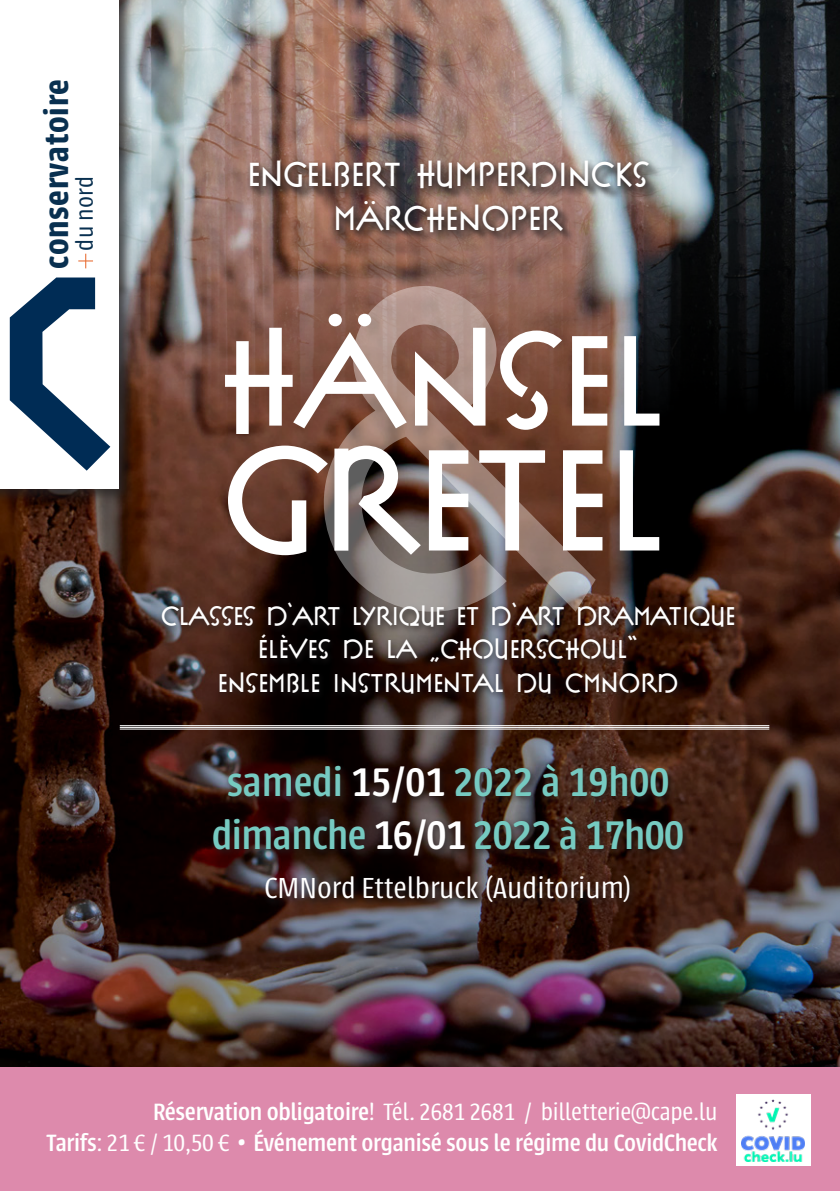
<style>
.page{position:relative;width:840px;height:1191px;background:#fff}
.page>*{position:absolute;margin:0;border:0;box-sizing:border-box;transform-origin:0 0}
.t1{font:700 443.8px "P22 FLW Exhibition";color:#fff}
.t2{font:700 156.6px "P22 FLW Exhibition";letter-spacing:-.04em;color:#fff;scale:1.05 1}
.t3{font:700 139.8px "P22 FLW Exhibition";letter-spacing:-.03em;color:#fff;scale:1.05 1}
.t4{font:500 44px/52.8px "Urbana";letter-spacing:-.01em;color:#76cac1;text-align:center}
.t5{font:700 36.2px/43.6px "P22 FLW Exhibition";letter-spacing:-.02em;color:#fff;text-align:center}
.t6{font:600 36.2px "Urbana";letter-spacing:.02em;color:#093050}
.t7{font:300 32px "Urbana";color:#fff}
.t8{font:700 28px/33.6px "P22 FLW Exhibition";letter-spacing:-.02em;color:#fff;text-align:center}
.t9{font:500 26px/31.2px "Urbana";letter-spacing:-.01em;color:#fff;text-align:right}
.t10{font:300 26px "Urbana";color:#093050}
.s1{color:#fff}
.s2{font-weight:300}
</style>
<div class="page">
<img style="left:134px;top:0;width:705px;height:214px">
<img style="left:0;top:214px;width:839px;height:853px">
<div style="left:157px;top:600px;width:583px;height:311px;background:#231f20;opacity:.75"></div>
<div style="left:246px;top:158px;width:409px;height:82px;background:#231f20;opacity:.9"></div>
<div style="left:252px;top:163px;width:410px;height:82px;background:#231f20;opacity:.75"></div>
<div style="left:0;top:0;width:134px;height:504px;background:#231f20;opacity:.75"></div>
<div style="left:0;top:0;width:118px;height:488px;background:#fff"></div>
<svg style="left:78px;top:254px;width:15px;height:14px"></svg>
<svg style="left:10px;top:277px;width:100px;height:193px"></svg>
<div style="left:0;top:1067px;width:839px;height:124px;background:#dd8aac"></div>
<hr style="left:120px;top:725px;width:648px;height:1px;background:#fff">
<hr style="left:120px;top:727px;width:648px;height:1px;background:#fff">
<hr style="left:120px;top:728px;width:648px;height:1px;background:#fff">
<div style="left:736px;top:1094px;width:74px;height:72px;background:#fff"></div>
<img style="left:741px;top:1099px;width:63px;height:62px">
<h3 class="t6" style="left:36px;top:269px;width:192px;rotate:-90deg">conservatoire</h3>
<p class="t10" style="left:70px;top:251px;width:76px;rotate:-90deg">du nord</p>
<h3 class="t5" style="left:246px;top:152px;width:404px">ENGELBERT HUMPERDINCKS<br>MÄRCHENOPER</h3>
<h1 class="t1" style="left:297px;top:200px;width:304px">&amp;</h1>
<h3 class="t3" style="left:220px;top:300px;width:427px">HÄNSEL</h3>
<h2 class="t2" style="left:220px;top:410px;width:427px">GRETEL</h2>
<p class="t8" style="left:160px;top:599px;width:576px">CLASSES D‘ART LYRIQUE ET D‘ART DRAMATIQUE<br>ÉLÈVES DE LA „CHOUERSCHOUL“<br>ENSEMBLE INSTRUMENTAL DU CMNORD</p>
<h3 class="t4" style="left:211px;top:756px;width:473px">samedi <span class="s1">15/01</span> 2022 à 19h00 dimanche <span class="s1">16/01</span> 2022 à 17h00</h3>
<p class="t7" style="left:264px;top:871px;width:368px">CMNord Ettelbruck (Auditorium)</p>
<p class="t9" style="left:47px;top:1096px;width:672px">Réservation obligatoire<span class="s2">! Tél. 2681 2681 / billetterie@cape.lu<br></span>Tarifs<span class="s2">: 21 € / 10,50 € •</span> Événement organisé sous le régime du CovidCheck</p>
</div>
